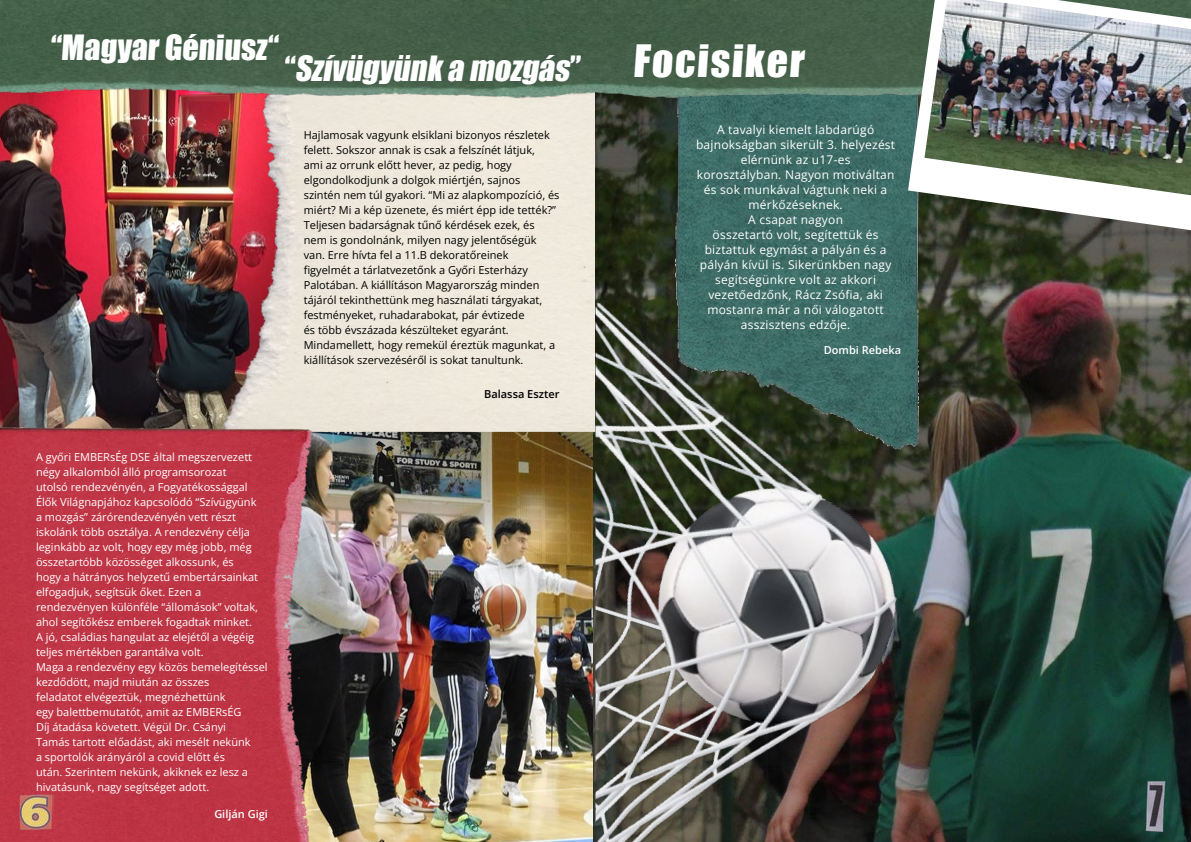
<style>
.page{position:relative;width:1191px;height:842px;background:#fff}
.page>*{position:absolute;margin:0;border:0;box-sizing:border-box;transform-origin:0 0}
.t1{font:41px "Impact";color:#fff}
.t2{font:italic 32px "Impact";color:#fff}
.t3{font:32px "Impact";color:#fff}
.t4{font:12px/15px "Open Sans";letter-spacing:.02em;color:#fff;text-align:center}
.t5{font:11px/15px "Open Sans";color:#fff}
.t6{font:11px/15px "Open Sans";color:#000}
.t7{font:600 11px "Open Sans";color:#fff}
.t8{font:600 11px "Open Sans";color:#000}
.s1{font-style:normal}
</style>
<div class="page">
<img style="left:331px;top:431px;width:262px;height:411px">
<img style="left:593px;top:141px;width:598px;height:701px">
<img style="left:0;top:141px;width:220px;height:286px">
<img style="left:220px;top:141px;width:375px;height:290px">
<img style="left:0;top:0;width:663px;height:141px">
<img style="left:0;top:427px;width:331px;height:415px">
<img style="left:595px;top:301px;width:366px;height:541px">
<img style="left:663px;top:0;width:267px;height:468px">
<img style="left:595px;top:0;width:1px;height:141px">
<svg style="left:908px;top:0;width:283px;height:230px"></svg>
<img style="left:924px;top:0;width:267px;height:195px">
<img style="left:18px;top:785px;width:36px;height:53px">
<img style="left:1137px;top:779px;width:35px;height:53px">
<h2 class="t3" style="left:50px;top:22px;width:233px">“Magyar Géniusz“</h2>
<h2 class="t2" style="left:283px;top:44px;width:301px"><span class="s1">“</span>Szívügyünk a mozgás<span class="s1">”</span></h2>
<p class="t6" style="left:304px;top:127px;width:257px">Hajlamosak vagyunk elsiklani bizonyos részletek felett. Sokszor annak is csak a felszínét látjuk,<br>ami az orrunk előtt hever, az pedig, hogy elgondolkodjunk a dolgok miértjén, sajnos szintén nem túl gyakori. “Mi az alapkompozíció, és miért? Mi a kép üzenete, és miért épp ide tették?” Teljesen badarságnak tűnő kérdések ezek, és nem is gondolnánk, milyen nagy jelentőségük van. Erre hívta fel a 11.B dekoratőreinek<br>figyelmét a tárlatvezetőnk a Győri Esterházy Palotában. A kiállításon Magyarország minden tájáról tekinthettünk meg használati tárgyakat, festményeket, ruhadarabokat, pár évtizede<br>és több évszázada készülteket egyaránt.<br>Mindamellett, hogy remekül éreztük magunkat, a kiállítások szervezéséről is sokat tanultunk.</p>
<p class="t5" style="left:36px;top:449px;width:233px">A győri EMBERsÉg DSE által megszervezett négy alkalomból álló programsorozat<br>utolsó rendezvényén, a Fogyatékossággal Élők Világnapjához kapcsolódó “Szívügyünk<br>a mozgás” zárórendezvényén vett részt iskolánk több osztálya. A rendezvény célja leginkább az volt, hogy egy még jobb, még összetartóbb közösséget alkossunk, és<br>hogy a hátrányos helyzetű embertársainkat elfogadjuk, segítsük őket. Ezen a rendezvényen különféle “állomások” voltak, ahol segítőkész emberek fogadtak minket.<br>A jó, családias hangulat az elejétől a végéig teljes mértékben garantálva volt.<br>Maga a rendezvény egy közös bemelegítéssel kezdődött, majd miután az összes<br>feladatot elvégeztük, megnézhettünk<br>egy balettbemutatót, amit az EMBERsÉG<br>Díj átadása követett. Végül Dr. Csányi<br>Tamás tartott előadást, aki mesélt nekünk<br>a sportolók arányáról a covid előtt és<br>után. Szerintem nekünk, akiknek ez lesz a hivatásunk, nagy segítséget adott.</p>
<p class="t7" style="left:214px;top:806px;width:55px">Gilján Gigi</p>
<p class="t8" style="left:484px;top:387px;width:77px">Balassa Eszter</p>
<h1 class="t1" style="left:633px;top:29px;width:177px">Focisiker</h1>
<p class="t4" style="left:696px;top:122px;width:201px">A tavalyi kiemelt labdarúgó bajnokságban sikerült 3. helyezést elérnünk az u17-es<br>korosztályban. Nagyon motiváltan és sok munkával vágtunk neki a mérkőzéseknek.<br>A csapat nagyon<br>összetartó volt, segítettük és biztattuk egymást a pályán és a pályán kívül is. Sikerünkben nagy segítségünkre volt az akkori vezetőedzőnk, Rácz Zsófia, aki mostanra már a női válogatott asszisztens edzője.</p>
<p class="t7" style="left:823px;top:343px;width:79px">Dombi Rebeka</p>
</div>
